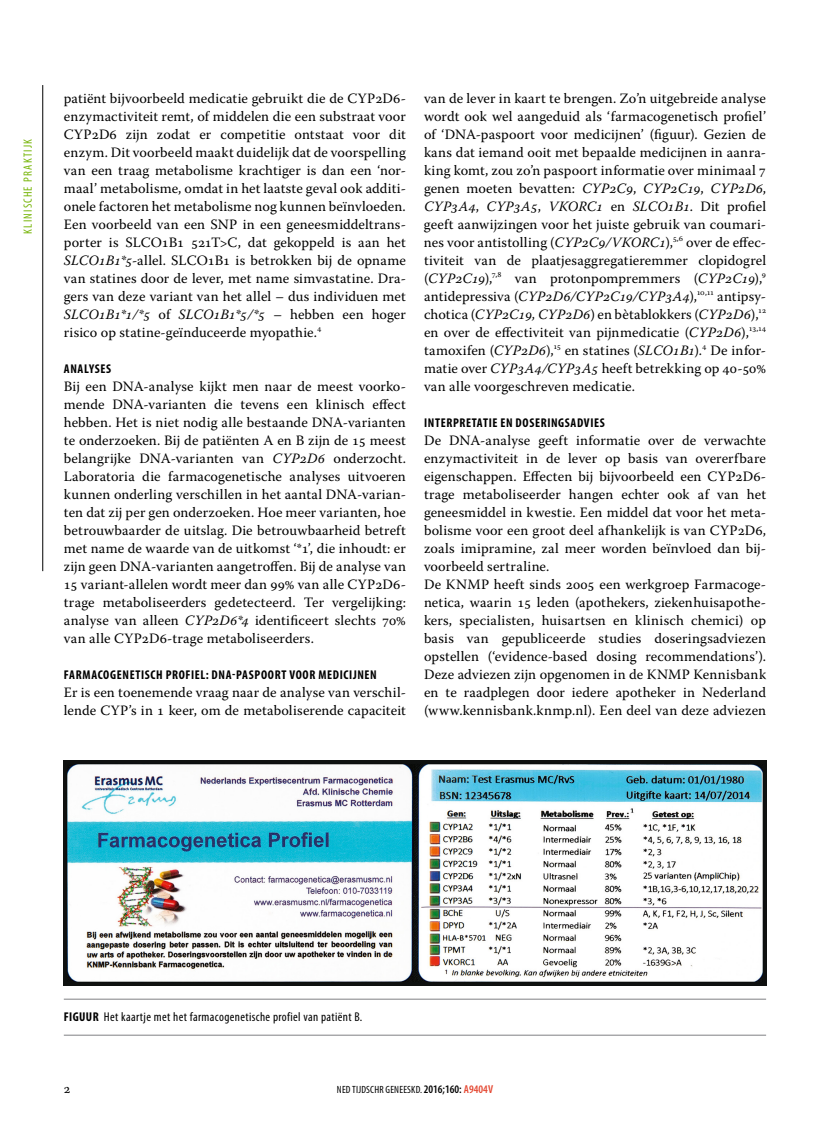
<style>
.page{position:relative;width:830px;height:1127px;background:#fff}
.page>*{position:absolute;margin:0;border:0;box-sizing:border-box;transform-origin:0 0}
.t1{font:14.25px/18px "Warnock Pro";letter-spacing:.01em;color:#000;text-align:justify}
.t2{font:13.5px "Warnock Pro";color:#000}
.t3{font:700 condensed 12.75px "Myriad Pro";letter-spacing:.05em;color:#000}
.t4{font:condensed 12.75px "Myriad Pro";letter-spacing:.03em;color:#000}
.t5{font:condensed 12px "Myriad Pro";letter-spacing:.1em;color:#77b509}
.t6{font:condensed 10.5px "Myriad Pro";letter-spacing:.02em;color:#000}
.s1{font-style:italic}
.s2{font-weight:700}
.s3{font-weight:600;font-size:11.55px}
.s4{font-weight:600;font-size:11.55px;color:#e44731}
</style>
<div class="page">
<hr style="left:42px;top:85px;width:1px;height:486px;background:#000">
<hr style="left:64px;top:999px;width:701px;height:1px;background:#808184">
<hr style="left:64px;top:1035px;width:701px;height:1px;background:#808184">
<img style="left:64px;top:760px;width:701px;height:225px">
<p class="t5" style="left:21px;top:234px;width:96px;rotate:-90deg">KLINISCHE PRAKTIJK</p>
<p class="t1" style="left:64px;top:89px;width:343px">patiënt bijvoorbeeld medicatie gebruikt die de CYP2D6- enzymactiviteit remt, of middelen die een substraat voor CYP2D6 zijn zodat er competitie ontstaat voor dit enzym. Dit voorbeeld maakt duidelijk dat de voorspelling van een traag metabolisme krachtiger is dan een ‘nor&shy;maal’ metabolisme, omdat in het laatste geval ook additi&shy;onele factoren het metabolisme nog kunnen beïnvloeden.<br>Een voorbeeld van een SNP in een geneesmiddeltrans&shy;porter is SLCO1B1 521T&gt;C, dat gekoppeld is aan het <span class="s1">SLCO1B1*5</span>-allel. SLCO1B1 is betrokken bij de opname van statines door de lever, met name simvastatine. Dra&shy;gers van deze variant van het allel – dus individuen met <span class="s1">SLCO1B1*1/*5</span> of <span class="s1">SLCO1B1*5/*5</span> – hebben een hoger risico op statine-geïnduceerde myopathie.<sup>4</sup></p>
<p class="t3" style="left:64px;top:362px;width:49px">ANALYSES</p>
<p class="t1" style="left:64px;top:377px;width:343px">Bij een DNA-analyse kijkt men naar de meest voorko&shy;mende DNA-varianten die tevens een klinisch effect hebben. Het is niet nodig alle bestaande DNA-varianten te onderzoeken. Bij de patiënten A en B zijn de 15 meest belangrijke DNA-varianten van <span class="s1">CYP2D6</span> onderzocht.<br>Laboratoria die farmacogenetische analyses uitvoeren kunnen onderling verschillen in het aantal DNA-varian&shy;ten dat zij per gen onderzoeken. Hoe meer varianten, hoe betrouwbaarder de uitslag. Die betrouwbaarheid betreft met name de waarde van de uitkomst ‘*1’, die inhoudt: er zijn geen DNA-varianten aangetroffen. Bij de analyse van 15 variant-allelen wordt meer dan 99% van alle CYP2D6- trage metaboliseerders gedetecteerd. Ter vergelijking: analyse van alleen <span class="s1">CYP2D6*4</span> identificeert slechts 70% van alle CYP2D6-trage metaboliseerders.</p>
<p class="t3" style="left:64px;top:668px;width:314px">FARMACOGENETISCH PROFIEL: DNA-PASPOORT VOOR MEDICIJNEN</p>
<p class="t1" style="left:64px;top:683px;width:343px">Er is een toenemende vraag naar de analyse van verschil&shy;lende CYP’s in 1 keer, om de metaboliserende capaciteit</p>
<p class="t1" style="left:424px;top:89px;width:343px">van de lever in kaart te brengen. Zo’n uitgebreide analyse wordt ook wel aangeduid als ‘farmacogenetisch profiel’ of ‘DNA-paspoort voor medicijnen’ (figuur). Gezien de kans dat iemand ooit met bepaalde medicijnen in aanra&shy;king komt, zou zo’n paspoort informatie over minimaal 7 genen moeten bevatten: <span class="s1">CYP2C9</span>, <span class="s1">CYP2C19</span>, <span class="s1">CYP2D6</span>, <span class="s1">CYP3A4</span>, <span class="s1">CYP3A5</span>, <span class="s1">VKORC1</span> en <span class="s1">SLCO1B1</span>. Dit profiel geeft aanwijzingen voor het juiste gebruik van coumari&shy;nes voor antistolling (<span class="s1">CYP2C9/VKORC1</span>),<sup>5,6</sup> over de effec&shy;tiviteit van de plaatjesaggregatieremmer clopidogrel (<span class="s1">CYP2C19</span>),<sup>7,8</sup> van protonpompremmers (<span class="s1">CYP2C19</span>),<sup>9 </sup>antidepressiva (<span class="s1">CYP2D6/CYP2C19/CYP3A4</span>),<sup>10,11</sup> antipsy&shy;chotica (<span class="s1">CYP2C19, CYP2D6</span>) en bètablokkers (<span class="s1">CYP2D6</span>),<sup>12 </sup>en over de effectiviteit van pijnmedicatie (<span class="s1">CYP2D6</span>),<sup>13,14 </sup>tamoxifen (<span class="s1">CYP2D6</span>),<sup>15</sup> en statines (<span class="s1">SLCO1B1</span>).<sup>4</sup> De infor&shy;matie over <span class="s1">CYP3A4/CYP3A5</span> heeft betrekking op 40-50% van alle voorgeschreven medicatie.</p>
<p class="t3" style="left:424px;top:416px;width:182px">INTERPRETATIE EN DOSERINGSADVIES</p>
<p class="t1" style="left:424px;top:431px;width:343px;text-align:left">De DNA-analyse geeft informatie over de verwachte enzymactiviteit in de lever op basis van overerfbare eigenschappen. Effecten bij bijvoorbeeld een CYP2D6- trage metaboliseerder hangen echter ook af van het geneesmiddel in kwestie. Een middel dat voor het meta&shy;bolisme voor een groot deel afhankelijk is van CYP2D6, zoals imipramine, zal meer worden beïnvloed dan bij&shy;voorbeeld sertraline.<br>De KNMP heeft sinds 2005 een werkgroep Farmacoge&shy;netica, waarin 15 leden (apothekers, ziekenhuisapothe&shy;kers, specialisten, huisartsen en klinisch chemici) op basis van gepubliceerde studies doseringsadviezen opstellen (‘evidence-based dosing recommendations’).<br>Deze adviezen zijn opgenomen in de KNMP Kennisbank en te raadplegen door iedere apotheker in Nederland (www.kennisbank.knmp.nl). Een deel van deze adviezen</p>
<p class="t4" style="left:64px;top:1010px;width:300px"><span class="s2">FIGUUR</span> Het kaartje met het farmacogenetische profiel van patiënt B.</p>
<p class="t2" style="left:64px;top:1080px;width:8px">2</p>
<p class="t6" style="left:337px;top:1084px;width:157px">NED TIJDSCHR GENEESKD. <span class="s3">2016;160:</span> <span class="s4">A9404V</span></p>
</div>
